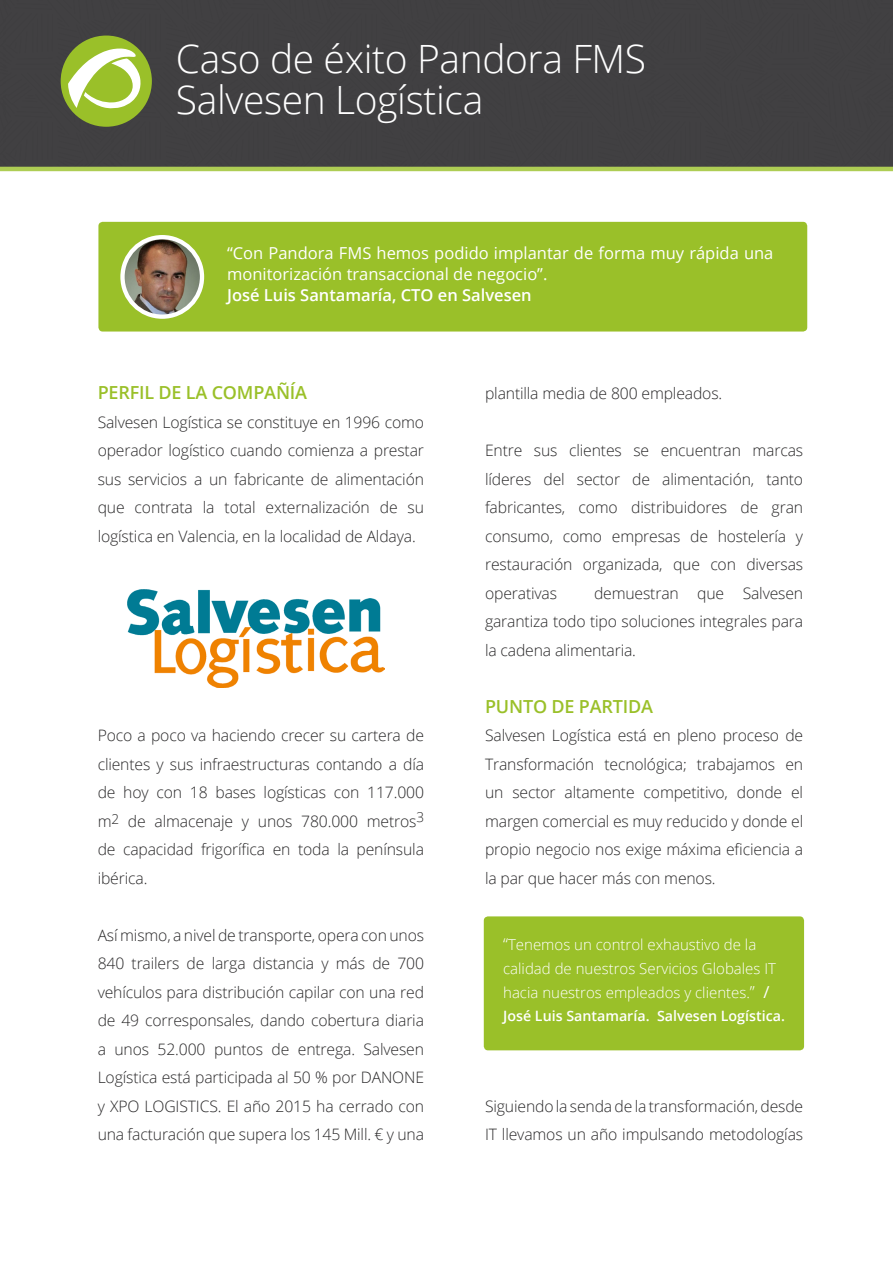
<style>
.page{position:relative;width:893px;height:1263px;background:#fff}
.page>*{position:absolute;margin:0;border:0;box-sizing:border-box;transform-origin:0 0}
.t1{font:300 39px/40.5px "Open Sans";letter-spacing:-.01em;color:#fff}
.t2{font:600 18px "Open Sans";letter-spacing:-.01em;color:#9ac029}
.t3{font:16.5px/21px "Open Sans";color:#fff}
.t4{font:600 16.5px "Open Sans";color:#fff}
.t5{font:300 15.75px/28.5px "Open Sans";letter-spacing:-.01em;color:#292829;text-align:justify}
.t6{font:300 15px/24px "Open Sans";color:#fff}
.t7{font:600 14.25px "Open Sans";color:#fff}
.s1{font-size:16.5px}
.s2{font-weight:400;font-size:16.5px}
</style>
<div class="page">
<hr style="left:0;top:167px;width:893px;height:4px;background:#aecd54">
<div style="left:0;top:0;width:893px;height:167px;background:#414042"></div>
<div style="left:98px;top:222px;width:709px;height:109px;background:#9ac029;border-radius:4px"></div>
<img style="left:125px;top:238px;width:76px;height:79px">
<div style="left:120px;top:235px;width:84px;height:84px;border:4px solid #fff;border-radius:50%"></div>
<div style="left:484px;top:916px;width:320px;height:134px;background:#9ac029;border-radius:4px"></div>
<img style="left:128px;top:590px;width:257px;height:98px">
<h1 class="t1" style="left:176px;top:38px;width:472px">Caso de éxito Pandora FMS<br>Salvesen Logística</h1>
<p class="t3" style="left:227px;top:242px;width:548px">“Con Pandora FMS hemos podido implantar de forma muy rápida una monitorización transaccional de negocio”.</p>
<p class="t4" style="left:227px;top:283px;width:306px">José Luis Santamaría, CTO en Salvesen</p>
<p class="t2" style="left:98px;top:380px;width:211px">PERFIL DE LA COMPAÑÍA</p>
<p class="t5" style="left:98px;top:407px;width:328px">Salvesen Logística se constituye en 1996 como operador logístico cuando comienza a prestar sus servicios a un fabricante de alimentación que contrata la total externalización de su logística en Valencia, en la localidad de Aldaya.</p>
<p class="t5" style="left:98px;top:721px;width:328px">Poco a poco va haciendo crecer su cartera de clientes y sus infraestructuras contando a día de hoy con 18 bases logísticas con 117.000 m<sup>2</sup> de almacenaje y unos 780.000 metros<sup>3 </sup>de capacidad frigorífica en toda la península ibérica.</p>
<p class="t5" style="left:98px;top:920px;width:328px">Así mismo, a nivel de transporte, opera con unos 840 trailers de larga distancia y más de 700 vehículos para distribución capilar con una red de 49 corresponsales, dando cobertura diaria a unos 52.000 puntos de entrega. Salvesen Logística está participada al 50 % por DANONE y XPO LOGISTICS. El año 2015 ha cerrado con una facturación que supera los 145 Mill. € y una</p>
<p class="t5" style="left:485px;top:379px;width:239px">plantilla media de 800 empleados.</p>
<p class="t5" style="left:485px;top:436px;width:320px">Entre sus clientes se encuentran marcas líderes del sector de alimentación, tanto fabricantes, como distribuidores de gran consumo, como empresas de hostelería y restauración organizada, que con diversas operativas</p>
<p class="t5" style="left:485px;top:578px;width:320px;text-indent:109px">demuestran que Salvesen garantiza todo tipo soluciones integrales para la cadena alimentaria.</p>
<p class="t2" style="left:485px;top:694px;width:170px">PUNTO DE PARTIDA</p>
<p class="t5" style="left:485px;top:721px;width:320px">Salvesen Logística está en pleno proceso de Transformación tecnológica; trabajamos en un sector altamente competitivo, donde el margen comercial es muy reducido y donde el propio negocio nos exige máxima eficiencia a la par que hacer más con menos.</p>
<p class="t6" style="left:503px;top:932px;width:274px"><span class="s1">“</span>Tenemos un control exhaustivo de la calidad de nuestros Servicios Globales IT hacia nuestros empleados y clientes.<span class="s1">”</span> <span class="s2">/</span></p>
<p class="t7" style="left:503px;top:1006px;width:283px">José Luis Santamaría. Salvesen Logística.</p>
<p class="t5" style="left:485px;top:1091px;width:320px">Siguiendo la senda de la transformación, desde<br>IT llevamos un año impulsando metodologías</p>
</div>
